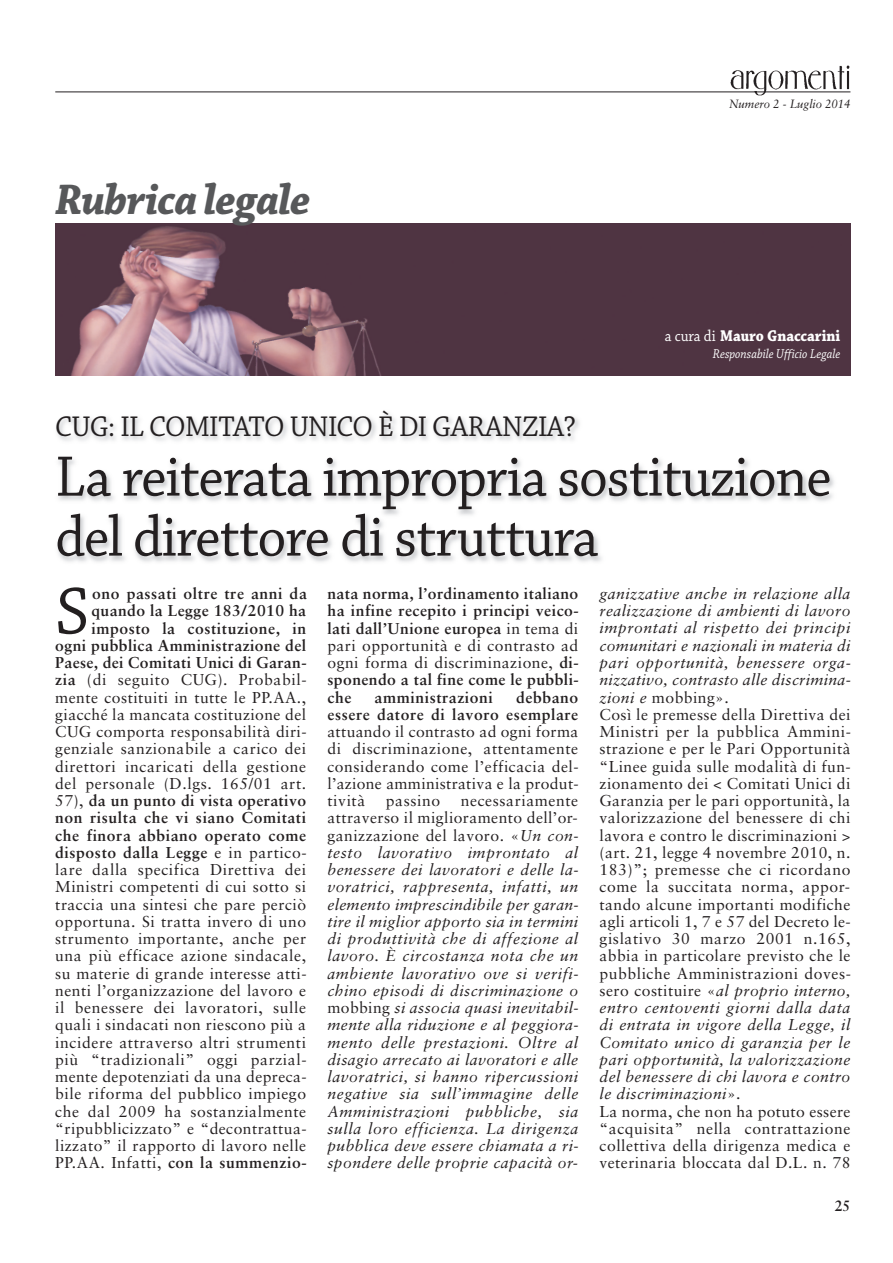
<style>
.page{position:relative;width:893px;height:1263px;background:#fff}
.page>*{position:absolute;margin:0;border:0;box-sizing:border-box;transform-origin:0 0}
.t1{font:69.9px "Chaparral Pro";color:#231f20}
.t2{font:60px/60px "Chaparral Pro";letter-spacing:-.02em;color:#231f20;scale:.95 1}
.t3{font:italic 700 45px "Chaparral Pro";letter-spacing:-.02em;color:#57585a;scale:.95 1}
.t4{font:30px "Chaparral Pro";letter-spacing:-.02em;color:#231f20;scale:.95 1}
.t5{font:700 16.5px "Chaparral Pro";color:#fff;scale:.9 1}
.t6{font:15.75px/17.2px "Sabon";letter-spacing:.03em;color:#231f20;text-align:right}
.t7{font:italic 15.75px/17.2px "Sabon";letter-spacing:.025em;color:#231f20;text-align:justify}
.t8{font:700 15.75px/17.2px "Sabon";letter-spacing:.035em;color:#231f20;text-align:justify}
.t9{font:700 15px "Sabon";color:#231f20;scale:.95 1}
.t10{font:italic 13.5px "Chaparral Pro";color:#fff;scale:.9 1}
.t11{font:italic 12px "Sabon";color:#231f20;scale:.95 1}
.s1{font-weight:400}
.s2{font-style:italic}
.s3{font-weight:700}
.s4{font-style:normal}
</style>
<div class="page">
<hr style="left:55px;top:91px;width:795px;height:1px;background:#231f20">
<img style="left:730px;top:66px;width:119px;height:30px">
<img style="left:55px;top:223px;width:795px;height:153px">
<img style="left:57px;top:413px;width:777px;height:149px">
<h3 class="t3" style="left:55px;top:172px;width:270px">Rubrica legale</h3>
<p class="t11" style="left:729px;top:99px;width:129px">Numero 2 - Luglio 2014</p>
<p class="t5" style="left:665px;top:329px;width:197px"><span class="s1">a cura di</span> Mauro Gnaccarini</p>
<p class="t10" style="left:713px;top:349px;width:143px">Responsabile Ufficio Legale</p>
<h3 class="t4" style="left:55px;top:415px;width:549px">CUG: IL COMITATO UNICO È DI GARANZIA?</h3>
<h2 class="t2" style="left:55px;top:452px;width:819px">La reiterata impropria sostituzione del direttore di struttura</h2>
<h1 class="t1" style="left:55px;top:584px;width:36px">S</h1>
<p class="t6" style="left:600px;top:586px;width:253px;text-align:left"><span class="s2">ganizzative anche in relazione alla realizzazione di ambienti di lavoro improntati al rispetto dei principi comunitari e nazionali in materia di pari opportunità, benessere orga&shy;nizzativo, contrasto alle discrimina&shy;zioni e</span> mobbing».<br>Così le premesse della Direttiva dei Ministri per la pubblica Ammini&shy;strazione e per le Pari Opportunità “Linee guida sulle modalità di fun&shy;zionamento dei &lt; Comitati Unici di Garanzia per le pari opportunità, la valorizzazione del benessere di chi lavora e contro le discriminazioni &gt; (art. 21, legge 4 novembre 2010, n.<br>183)”; premesse che ci ricordano come la succitata norma, appor&shy;tando alcune importanti modifiche agli articoli 1, 7 e 57 del Decreto le&shy;gislativo 30 marzo 2001 n.165, abbia in particolare previsto che le pubbliche Amministrazioni doves&shy;sero costituire «<span class="s2">al proprio interno, entro centoventi giorni dalla data di entrata in vigore della Legge, il Comitato unico di garanzia per le pari opportunità, la valorizzazione del benessere di chi lavora e contro le discriminazioni</span>».<br>La norma, che non ha potuto essere “acquisita” nella contrattazione collettiva della dirigenza medica e veterinaria bloccata dal D.L. n. 78</p>
<p class="t6" style="left:55px;top:586px;width:253px"><span class="s3">ono passati oltre tre anni da quando la Legge 183/2010 ha imposto la costituzione, in<br>ogni pubblica Amministrazione del Paese, dei Comitati Unici di Garan&shy;zia</span> (di seguito CUG). Probabil&shy;mente costituiti in tutte le PP.AA., giacché la mancata costituzione del CUG comporta responsabilità diri&shy;genziale sanzionabile a carico dei direttori incaricati della gestione del personale (D.lgs. 165/01 art.<br>57), <span class="s3">da un punto di vista operativo non risulta che vi siano Comitati che finora abbiano operato come disposto dalla Legge</span> e in partico&shy;lare dalla specifica Direttiva dei Ministri competenti di cui sotto si traccia una sintesi che pare perciò opportuna. Si tratta invero di uno strumento importante, anche per una più efficace azione sindacale, su materie di grande interesse atti&shy;nenti l’organizzazione del lavoro e il benessere dei lavoratori, sulle quali i sindacati non riescono più a incidere attraverso altri strumenti più “tradizionali” oggi parzial&shy;mente depotenziati da una depreca&shy;bile riforma del pubblico impiego che dal 2009 ha sostanzialmente “ripubblicizzato” e “decontrattua&shy;lizzato” il rapporto di lavoro nelle PP.AA. Infatti, <span class="s3">con la summenzio-</span></p>
<p class="t8" style="left:327px;top:586px;width:253px">nata norma, l’ordinamento italiano ha infine recepito i principi veico&shy;lati dall’Unione europea <span class="s1">in tema di pari opportunità e di contrasto ad ogni forma di discriminazione,</span> di&shy;sponendo a tal fine come le pubbli&shy;che</p>
<p class="t8" style="left:327px;top:690px;width:252px;text-align:right">debbano<br>essere datore di lavoro esemplare</p>
<p class="t6" style="left:327px;top:724px;width:253px;text-align:justify">attuando il contrasto ad ogni forma di discriminazione, attentamente considerando come l’efficacia del&shy;l’azione amministrativa e la produt&shy;tività</p>
<p class="t8" style="left:375px;top:690px;width:120px">amministrazioni</p>
<p class="t7" style="left:327px;top:793px;width:253px;text-indent:133px"><span class="s4">necessariamente attraverso il miglioramento dell’or&shy;ganizzazione del lavoro. «</span>Un con&shy;testo lavorativo improntato al benessere dei lavoratori e delle la&shy;voratrici, rappresenta, infatti, un elemento imprescindibile per garan&shy;tire il miglior apporto sia in termini di produttività che di affezione al lavoro. È circostanza nota che un ambiente lavorativo ove si verifi&shy;chino episodi di discriminazione o <span class="s4">mobbing</span> si associa quasi inevitabil&shy;mente alla riduzione e al peggiora&shy;mento delle prestazioni. Oltre al disagio arrecato ai lavoratori e alle lavoratrici, si hanno ripercussioni negative sia sull’immagine delle Amministrazioni pubbliche, sia sulla loro efficienza. La dirigenza pubblica deve essere chiamata a ri&shy;spondere delle proprie capacità or-</p>
<p class="t6" style="left:386px;top:793px;width:56px">passino</p>
<p class="t9" style="left:835px;top:1199px;width:18px">25</p>
</div>
